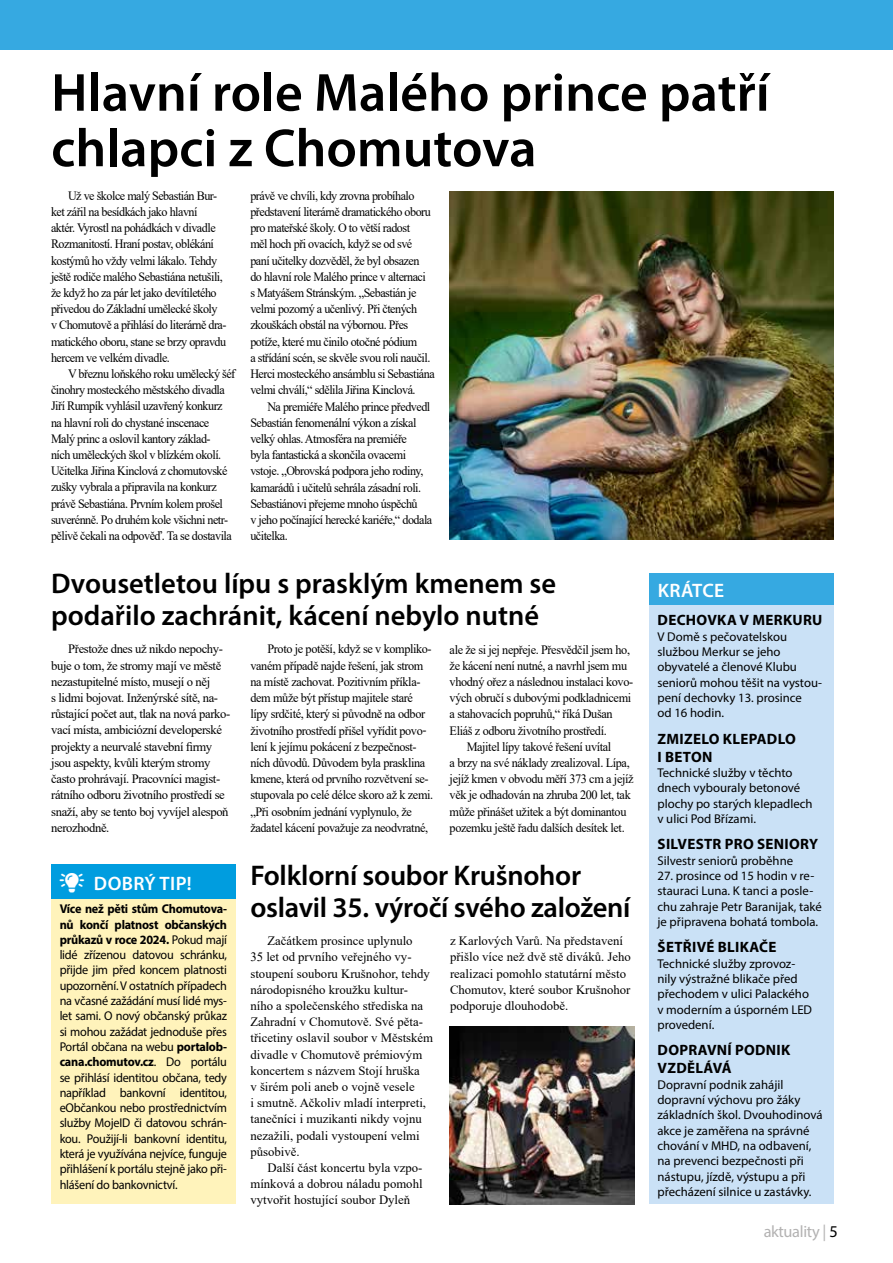
<style>
.page{position:relative;width:893px;height:1263px;background:#fff}
.page>*{position:absolute;margin:0;border:0;box-sizing:border-box;transform-origin:0 0}
.t1{font:600 54px/55.5px "Myriad Pro";color:#000}
.t2{font:600 28.5px/31.5px "Myriad Pro";color:#000}
.t3{font:600 19.5px "Myriad Pro";letter-spacing:.02em;color:#fff}
.t4{font:16.5px "Myriad Pro";letter-spacing:-.02em;color:#b3b2b2}
.t5{font:700 15px/18px "Myriad Pro";letter-spacing:.02em;color:#000}
.t6{font:12.75px/16.2px "Times New Roman";letter-spacing:-.03em;color:#000;scale:.95 1}
.t7{font:12.75px/16.2px "Times New Roman";letter-spacing:-.03em;color:#000;scale:.96 1}
.t8{font:12.75px/15.3px "Myriad Pro";color:#000}
.t9{font:12.75px/15.3px "Myriad Pro";color:#000;text-align:justify;scale:.96 1}
.t10{font:12.75px/16.2px "Times New Roman";color:#000}
.t11{font:12.75px/16.2px "Times New Roman";letter-spacing:-.03em;color:#000}
.s1{font-weight:700}
.s2{color:#000}
</style>
<div class="page">
<div style="left:0;top:0;width:893px;height:50px;background:#36a9e1"></div>
<div style="left:649px;top:573px;width:184px;height:32px;background:#36a9e1"></div>
<div style="left:649px;top:606px;width:184px;height:598px;background:#cae1f6"></div>
<div style="left:51px;top:896px;width:184px;height:308px;background:#fff3bb"></div>
<div style="left:51px;top:864px;width:184px;height:34px;background:#009ddf"></div>
<img style="left:450px;top:191px;width:383px;height:349px">
<img style="left:450px;top:1026px;width:185px;height:178px">
<h1 class="t1" style="left:51px;top:63px;width:720px">Hlavní role Malého prince patří chlapci z Chomutova</h1>
<p class="t6" style="left:51px;top:187px;width:186px;text-indent:17px">Už ve školce malý Sebastián Bur&shy;ket zářil na besídkách jako hlavní<br>aktér. Vyrostl na pohádkách v divadle Rozmanitostí. Hraní postav, oblékání kostýmů ho vždy velmi lákalo. Tehdy ještě rodiče malého Sebastiána netušili, že když ho za pár let jako devítiletého přivedou do Základní umělecké školy v Chomutově a přihlásí do literárně dra&shy;matického oboru, stane se brzy opravdu hercem ve velkém divadle.</p>
<p class="t6" style="left:51px;top:365px;width:196px;text-indent:17px">V březnu loňského roku umělecký šéf činohry mosteckého městského divadla Jiří Rumpík vyhlásil uzavřený konkurz na hlavní roli do chystané inscenace Malý princ a oslovil kantory základ-<br>ních uměleckých škol v blízkém okolí.<br>Učitelka Jiřina Kinclová z chomutovské zušky vybrala a připravila na konkurz právě Sebastiána. Prvním kolem prošel suverénně. Po druhém kole všichni netr&shy;pělivě čekali na odpověď. Ta se dostavila</p>
<p class="t6" style="left:250px;top:187px;width:196px">právě ve chvíli, kdy zrovna probíhalo představení literárně dramatického oboru pro mateřské školy. O to větší radost<br>měl hoch při ovacích, když se od své paní učitelky dozvěděl, že byl obsazen<br>do hlavní role Malého prince v alternaci<br>s Matyášem Stránským. „Sebastián je velmi pozorný a učenlivý. Při čtených zkouškách obstál na výbornou. Přes potíže, které mu činilo otočné pódium<br>a střídání scén, se skvěle svou roli naučil.<br>Herci mosteckého ansámblu si Sebastiána velmi chválí,“ sdělila Jiřina Kinclová.</p>
<p class="t6" style="left:250px;top:398px;width:193px;text-indent:17px">Na premiéře Malého prince předvedl Sebastián fenomenální výkon a získal velký ohlas. Atmosféra na premiéře<br>byla fantastická a skončila ovacemi vstoje. „Obrovská podpora jeho rodiny, kamarádů i učitelů sehrála zásadní roli.<br>Sebastiánovi přejeme mnoho úspěchů<br>v jeho počínající herecké kariéře,“ dodala učitelka.</p>
<h2 class="t2" style="left:51px;top:567px;width:506px">Dvousetletou lípu s prasklým kmenem se podařilo zachránit, kácení nebylo nutné</h2>
<p class="t11" style="left:51px;top:641px;width:181px;text-indent:17px">Přestože dnes už nikdo nepochy&shy;buje o tom, že stromy mají ve městě nezastupitelné místo, musejí o něj<br>s lidmi bojovat. Inženýrské sítě, na&shy;růstající počet aut, tlak na nová parko&shy;vací místa, ambiciózní developerské projekty a neurvalé stavební firmy jsou aspekty, kvůli kterým stromy často prohrávají. Pracovníci magist&shy;rátního odboru životního prostředí se snaží, aby se tento boj vyvíjel alespoň nerozhodně.</p>
<p class="t7" style="left:250px;top:641px;width:192px;text-indent:17px">Proto je potěší, když se v kompliko&shy;vaném případě najde řešení, jak strom na místě zachovat. Pozitivním příkla&shy;dem může být přístup majitele staré lípy srdčité, který si původně na odbor životního prostředí přišel vyřídit povo&shy;lení k jejímu pokácení z bezpečnost&shy;ních důvodů. Důvodem byla prasklina kmene, která od prvního rozvětvení se&shy;stupovala po celé délce skoro až k zemi. „Při osobním jednání vyplynulo, že žadatel kácení považuje za neodvratné,</p>
<p class="t7" style="left:450px;top:641px;width:189px">ale že si jej nepřeje. Přesvědčil jsem ho,</p>
<p class="t7" style="left:450px;top:657px;width:186px">že kácení není nutné, a navrhl jsem mu</p>
<p class="t7" style="left:450px;top:673px;width:193px">vhodný ořez a následnou instalaci kovo-</p>
<p class="t7" style="left:450px;top:689px;width:191px">vých obručí s dubovými podkladnicemi</p>
<p class="t7" style="left:450px;top:705px;width:171px">a stahovacích popruhů,“ říká Dušan</p>
<p class="t7" style="left:450px;top:722px;width:165px">Eliáš z odboru životního prostředí.</p>
<p class="t7" style="left:467px;top:738px;width:152px">Majitel lípy takové řešení uvítal</p>
<p class="t7" style="left:450px;top:754px;width:189px">a brzy na své náklady zrealizoval. Lípa,</p>
<p class="t7" style="left:450px;top:770px;width:193px">jejíž kmen v obvodu měří 373 cm a jejíž</p>
<p class="t7" style="left:450px;top:786px;width:190px">věk je odhadován na zhruba 200 let, tak</p>
<p class="t7" style="left:450px;top:803px;width:186px">může přinášet užitek a být dominantou</p>
<p class="t7" style="left:450px;top:819px;width:184px">pozemku ještě řadu dalších desítek let.</p>
<h3 class="t3" style="left:60px;top:871px;width:133px">★ DOBRÝ TIP!</h3>
<p class="t9" style="left:60px;top:901px;width:176px"><span class="s1">Více než pěti stům Chomutova&shy;nů končí platnost občanských průkazů v roce 2024.</span> Pokud mají lidé zřízenou datovou schránku, přijde jim před koncem platnosti upozornění. V ostatních případech na včasné zažádání musí lidé mys&shy;let sami. O nový občanský průkaz si mohou zažádat jednoduše přes Portál občana na webu <span class="s1">portalob&shy;cana.chomutov.cz</span>. Do portálu se přihlásí identitou občana, tedy například bankovní identitou, eObčankou nebo prostřednictvím služby MojeID či datovou schrán&shy;kou. Použijí-li bankovní identitu, která je využívána nejvíce, funguje přihlášení k portálu stejně jako při&shy;hlášení do bankovnictví.</p>
<h2 class="t2" style="left:250px;top:859px;width:382px">Folklorní soubor Krušnohor oslavil 35. výročí svého založení</h2>
<p class="t10" style="left:250px;top:932px;width:184px;text-indent:17px">Začátkem prosince uplynulo<br>35 let od prvního veřejného vy&shy;stoupení souboru Krušnohor, tehdy národopisného kroužku kultur&shy;ního a společenského střediska na<br>Zahradní v Chomutově. Své pěta&shy;třicetiny oslavil soubor v Městském divadle v Chomutově prémiovým koncertem s názvem Stojí hruška<br>v širém poli aneb o vojně vesele<br>i smutně. Ačkoliv mladí interpreti, tanečníci i muzikanti nikdy vojnu nezažili, podali vystoupení velmi působivě.</p>
<p class="t11" style="left:250px;top:1159px;width:174px;text-align:justify;text-indent:17px">Další část koncertu byla vzpo&shy;mínková a dobrou náladu pomohl vytvořit hostující soubor Dyleň</p>
<p class="t10" style="left:450px;top:932px;width:182px">z Karlových Varů. Na představení přišlo více než dvě stě diváků. Jeho realizaci pomohlo statutární město<br>Chomutov, které soubor Krušnohor podporuje dlouhodobě.</p>
<h3 class="t3" style="left:658px;top:578px;width:68px">KRÁTCE</h3>
<p class="t5" style="left:658px;top:611px;width:166px">DECHOVKA V MERKURU</p>
<p class="t8" style="left:657px;top:628px;width:166px">V Domě s pečovatelskou službou Merkur se jeho obyvatelé a členové Klubu seniorů mohou těšit na vystou&shy;pení dechovky 13. prosince<br>od 16 hodin.</p>
<p class="t5" style="left:658px;top:729px;width:140px">ZMIZELO KLEPADLO<br>I BETON</p>
<p class="t8" style="left:657px;top:765px;width:157px">Technické služby v těchto dnech vybouraly betonové plochy po starých klepadlech v ulici Pod Břízami.</p>
<p class="t5" style="left:658px;top:835px;width:162px">SILVESTR PRO SENIORY</p>
<p class="t8" style="left:657px;top:852px;width:137px">Silvestr seniorů proběhne</p>
<p class="t8" style="left:657px;top:868px;width:166px">27. prosince od 15 hodin v re&shy;stauraci Luna. K tanci a posle&shy;chu zahraje Petr Baranijak, také je připravena bohatá tombola.</p>
<p class="t5" style="left:658px;top:938px;width:120px">ŠETŘIVÉ BLIKAČE</p>
<p class="t8" style="left:657px;top:955px;width:156px">Technické služby zprovoz&shy;nily výstražné blikače před přechodem v ulici Palackého v moderním a úsporném LED provedení.</p>
<p class="t5" style="left:658px;top:1041px;width:134px">DOPRAVNÍ PODNIK<br>VZDĚLÁVÁ</p>
<p class="t8" style="left:657px;top:1076px;width:167px">Dopravní podnik zahájil dopravní výchovu pro žáky základních škol. Dvouhodinová akce je zaměřena na správné chování v MHD, na odbavení, na prevenci bezpečnosti při nástupu, jízdě, výstupu a při přecházení silnice u zastávky.</p>
<p class="t4" style="left:764px;top:1221px;width:76px">aktuality | <span class="s2">5</span></p>
</div>
